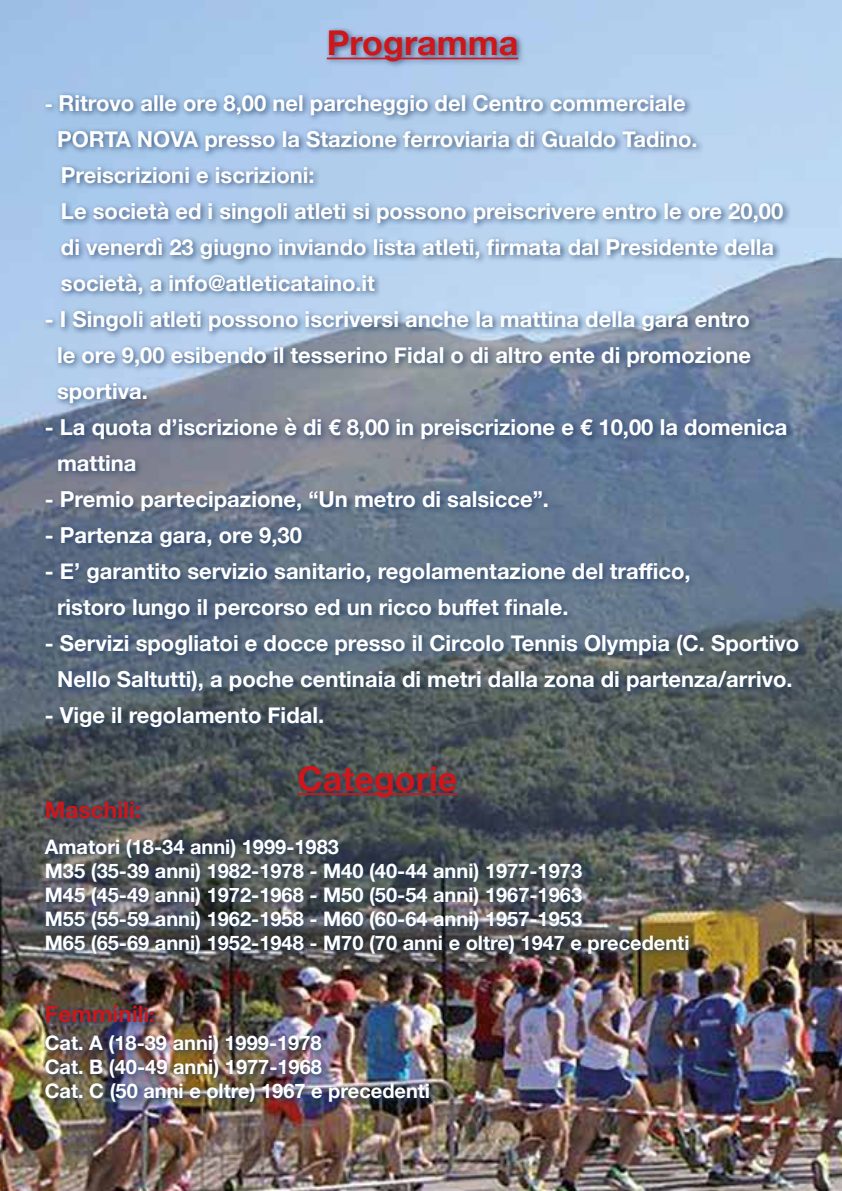
<style>
.page{position:relative;width:842px;height:1191px;background:#fff}
.page>*{position:absolute;margin:0;border:0;box-sizing:border-box;transform-origin:0 0}
.t1{font:700 34.2px "Helvetica Neue";color:#cd171a}
.t2{font:700 22.8px "Helvetica Neue";color:#cd171a}
.t3{font:700 22px/36px "Helvetica Neue";color:#fff}
.t4{font:700 20px/24px "Helvetica Neue";color:#fff}
.s1{font-size:20px}
</style>
<div class="page">
<img style="left:0;top:0;width:842px;height:1191px">
<div style="left:41px;top:27px;width:766px;height:1082px;background:#19365e;opacity:.75"></div>
<hr style="left:327px;top:58px;width:191px;height:1px;background:#cd171a">
<hr style="left:298px;top:793px;width:159px;height:2px;background:#cd171a">
<h1 class="t1" style="left:327px;top:16px;width:193px">Programma</h1>
<p class="t3" style="left:57px;top:86px;width:728px;text-indent:-12px"><span class="s1">-</span> Ritrovo alle ore 8,00 nel parcheggio del Centro commerciale<br>PORTA NOVA presso la Stazione ferroviaria di Gualdo Tadino.<br>Preiscrizioni e iscrizioni:<br>Le società ed i singoli atleti si possono preiscrivere entro le ore 20,00 di venerdì 23 giugno inviando lista atleti, firmata dal Presidente della società, a info@atleticataino.it</p>
<p class="t3" style="left:57px;top:302px;width:696px;text-align:justify;text-indent:-12px">- I Singoli atleti possono iscriversi anche la mattina della gara entro le ore 9,00 esibendo il tesserino Fidal o di altro ente di promozione sportiva.</p>
<p class="t3" style="left:57px;top:410px;width:732px;text-indent:-12px">- La quota d’iscrizione è di € 8,00 in preiscrizione e € 10,00 la domenica mattina</p>
<p class="t3" style="left:45px;top:482px;width:506px">- Premio partecipazione, “Un metro di salsicce”.</p>
<p class="t3" style="left:45px;top:518px;width:259px">- Partenza gara, ore 9,30</p>
<p class="t3" style="left:57px;top:554px;width:635px;text-indent:-12px">- E’ garantito servizio sanitario, regolamentazione del traffico, ristoro lungo il percorso ed un ricco buffet finale.</p>
<p class="t3" style="left:45px;top:626px;width:756px;text-align:center">- Servizi spogliatoi e docce presso il Circolo Tennis Olympia (C. Sportivo<br>Nello Saltutti), a poche centinaia di metri dalla zona di partenza/arrivo.</p>
<p class="t3" style="left:45px;top:698px;width:281px">- Vige il regolamento Fidal.</p>
<h1 class="t1" style="left:298px;top:751px;width:161px">Categorie</h1>
<p class="t2" style="left:45px;top:792px;width:98px">Maschili:</p>
<p class="t4" style="left:45px;top:835px;width:646px">Amatori (18-34 anni) 1999-1983<br>M35 (35-39 anni) 1982-1978 - M40 (40-44 anni) 1977-1973<br>M45 (45-49 anni) 1972-1968 - M50 (50-54 anni) 1967-1963<br>M55 (55-59 anni) 1962-1958 - M60 (60-64 anni) 1957-1953<br>M65 (65-69 anni) 1952-1948 - M70 (70 anni e oltre) 1947 e precedenti</p>
<p class="t2" style="left:45px;top:996px;width:111px">Femminil<span class="s1">i:</span></p>
<p class="t4" style="left:45px;top:1031px;width:387px">Cat. A (18-39 anni) 1999-1978<br>Cat. B (40-49 anni) 1977-1968<br>Cat. C (50 anni e oltre) 1967 e precedenti</p>
</div>
